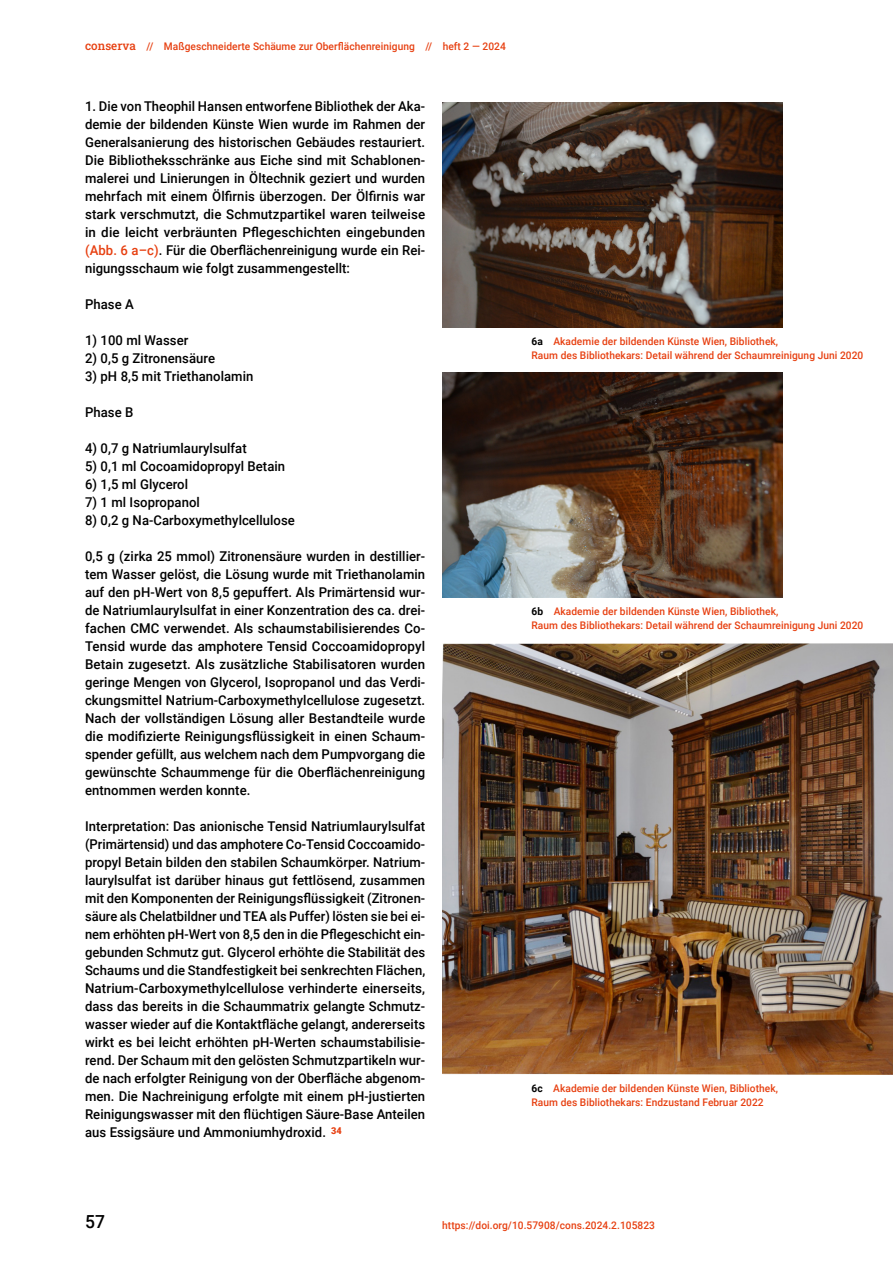
<style>
.page{position:relative;width:893px;height:1263px;background:#fff}
.page>*{position:absolute;margin:0;border:0;box-sizing:border-box;transform-origin:0 0}
.t1{font:500 18px "Roboto";color:#000}
.wild_009_flies{font:500 13.5px/18px "Roboto";letter-spacing:.005em;color:#000;text-align:justify}
.wild_009_flies_linksbuendig{font:500 13.5px "Roboto";letter-spacing:.005em;color:#000}
.wild_007_BU{font:500 10.5px/13.5px "Roboto";letter-spacing:.005em;color:#e74011}
.s1{font-family:"Roboto Slab";font-size:12px}
.s2{color:#e74011}
.s3{font-weight:700;color:#000}
</style>
<div class="page">
<img style="left:442px;top:102px;width:340px;height:225px">
<img style="left:442px;top:372px;width:340px;height:225px">
<img style="left:442px;top:644px;width:451px;height:430px">
<p class="wild_007_BU" style="left:85px;top:39px;width:422px"><span class="s1">conserva</span> // Maßgeschneiderte Schäume zur Oberflächenreinigung // heft 2 — 2024</p>
<p class="wild_009_flies" style="left:85px;top:97px;width:342px">1. Die von Theophil Hansen entworfene Bibliothek der Aka&shy;demie der bildenden Künste Wien wurde im Rahmen der Generalsanierung des historischen Gebäudes restauriert.<br>Die Bibliotheksschränke aus Eiche sind mit Schablonen&shy;malerei und Linierungen in Öltechnik geziert und wurden mehrfach mit einem Ölfirnis überzogen. Der Ölfirnis war stark verschmutzt, die Schmutzpartikel waren teilweise in die leicht verbräunten Pflegeschichten eingebunden <span class="s2">(Abb. 6 a–c)</span>. Für die Oberflächenreinigung wurde ein Rei&shy;nigungsschaum wie folgt zusammengestellt:</p>
<p class="wild_009_flies" style="left:85px;top:295px;width:50px">Phase A</p>
<p class="wild_009_flies_linksbuendig" style="left:85px;top:331px;width:105px">1) 100 ml Wasser</p>
<p class="wild_009_flies_linksbuendig" style="left:85px;top:349px;width:132px">2) 0,5 g Zitronensäure</p>
<p class="wild_009_flies_linksbuendig" style="left:85px;top:367px;width:170px">3) pH 8,5 mit Triethanolamin</p>
<p class="wild_009_flies" style="left:85px;top:403px;width:50px">Phase B</p>
<p class="wild_009_flies_linksbuendig" style="left:85px;top:439px;width:163px">4) 0,7 g Natriumlaurylsulfat</p>
<p class="wild_009_flies_linksbuendig" style="left:85px;top:457px;width:202px">5) 0,1 ml Cocoamidopropyl Betain</p>
<p class="wild_009_flies_linksbuendig" style="left:85px;top:475px;width:105px">6) 1,5 ml Glycerol</p>
<p class="wild_009_flies_linksbuendig" style="left:85px;top:493px;width:116px">7) 1 ml Isopropanol</p>
<p class="wild_009_flies_linksbuendig" style="left:85px;top:511px;width:211px">8) 0,2 g Na-Carboxymethylcellulose</p>
<p class="wild_009_flies" style="left:85px;top:547px;width:342px">0,5 g (zirka 25 mmol) Zitronensäure wurden in destillier&shy;tem Wasser gelöst, die Lösung wurde mit Triethanolamin auf den pH-Wert von 8,5 gepuffert. Als Primärtensid wur&shy;de Natriumlaurylsulfat in einer Konzentration des ca. drei&shy;fachen CMC verwendet. Als schaumstabilisierendes Co-Tensid wurde das amphotere Tensid Coccoamidopropyl Betain zugesetzt. Als zusätzliche Stabilisatoren wurden geringe Mengen von Glycerol, Isopropanol und das Verdi&shy;ckungsmittel Natrium-Carboxymethylcellulose zugesetzt.<br>Nach der vollständigen Lösung aller Bestandteile wurde die modifizierte Reinigungsflüssigkeit in einen Schaum&shy;spender gefüllt, aus welchem nach dem Pumpvorgang die gewünschte Schaummenge für die Oberflächenreinigung entnommen werden konnte.</p>
<p class="wild_009_flies" style="left:85px;top:817px;width:342px">Interpretation: Das anionische Tensid Natriumlaurylsulfat (Primärtensid) und das amphotere Co-Tensid Coccoamido&shy;propyl Betain bilden den stabilen Schaumkörper. Natrium&shy;laurylsulfat ist darüber hinaus gut fettlösend, zusammen mit den Komponenten der Reinigungsflüssigkeit (Zitronen&shy;säure als Chelatbildner und TEA als Puffer) lösten sie bei ei&shy;nem erhöhten pH-Wert von 8,5 den in die Pflegeschicht ein&shy;gebunden Schmutz gut. Glycerol erhöhte die Stabilität des Schaums und die Standfestigkeit bei senkrechten Flächen, Natrium-Carboxymethylcellulose verhinderte einerseits, dass das bereits in die Schaummatrix gelangte Schmutz&shy;wasser wieder auf die Kontaktfläche gelangt, andererseits wirkt es bei leicht erhöhten pH-Werten schaumstabilisie&shy;rend. Der Schaum mit den gelösten Schmutzpartikeln wur&shy;de nach erfolgter Reinigung von der Oberfläche abgenom&shy;men. Die Nachreinigung erfolgte mit einem pH-justierten Reinigungswasser mit den flüchtigen Säure-Base Anteilen aus Essigsäure und Ammoniumhydroxid. <sup>34</sup></p>
<p class="wild_007_BU" style="left:531px;top:334px;width:333px"><span class="s3">6a</span> Akademie der bildenden Künste Wien, Bibliothek,<br>Raum des Bibliothekars: Detail während der Schaumreinigung Juni 2020</p>
<p class="wild_007_BU" style="left:531px;top:604px;width:333px"><span class="s3">6b</span> Akademie der bildenden Künste Wien, Bibliothek,<br>Raum des Bibliothekars: Detail während der Schaumreinigung Juni 2020</p>
<p class="wild_007_BU" style="left:531px;top:1081px;width:248px"><span class="s3">6c</span> Akademie der bildenden Künste Wien, Bibliothek,<br>Raum des Bibliothekars: Endzustand Februar 2022</p>
<h1 class="t1" style="left:85px;top:1209px;width:21px">57</h1>
<p class="wild_007_BU" style="left:442px;top:1218px;width:214px">https://doi.org/10.57908/cons.2024.2.105823</p>
</div>
